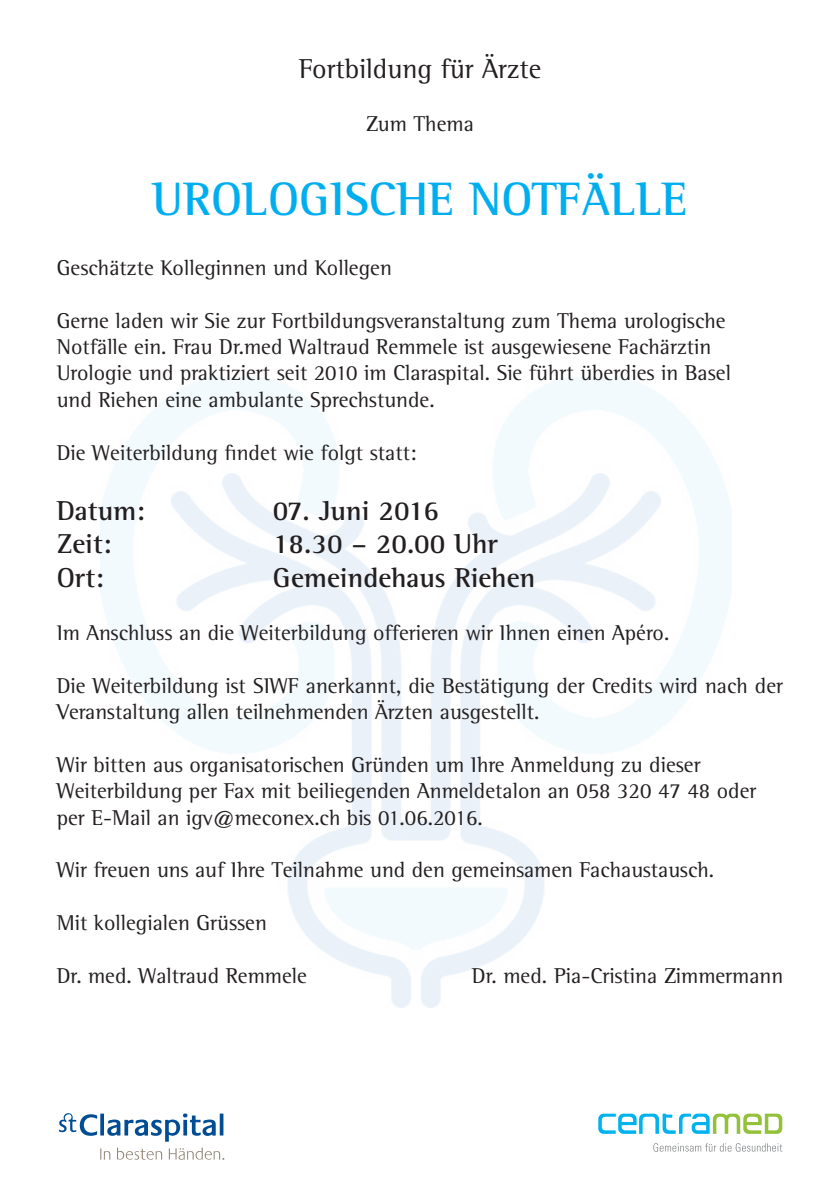
<style>
.page{position:relative;width:840px;height:1191px;background:#fff}
.page>*{position:absolute;margin:0;border:0;box-sizing:border-box;transform-origin:0 0}
.t1{font:700 48px "Rotis Semi Serif";color:#00aeef}
.t2{font:700 28px "Rotis Semi Serif";color:#231f20}
.t3{font:28px "Rotis Semi Serif";color:#231f20}
.t4{font:22px/26.4px "Rotis Semi Serif";color:#231f20}
</style>
<div class="page">
<img style="left:101px;top:377px;width:630px;height:630px">
<svg style="left:100px;top:1148px;width:10px;height:11px"></svg>
<svg style="left:117px;top:1147px;width:45px;height:12px"></svg>
<svg style="left:169px;top:1147px;width:55px;height:12px"></svg>
<svg style="left:100px;top:1113px;width:4px;height:22px"></svg>
<svg style="left:219px;top:1113px;width:4px;height:22px"></svg>
<svg style="left:107px;top:1113px;width:108px;height:28px"></svg>
<svg style="left:59px;top:1113px;width:38px;height:22px"></svg>
<svg style="left:598px;top:1113px;width:183px;height:20px"></svg>
<svg style="left:653px;top:1143px;width:128px;height:8px"></svg>
<p class="t3" style="left:298px;top:52px;width:244px">Fortbildung für Ärzte</p>
<p class="t4" style="left:366px;top:110px;width:109px">Zum Thema</p>
<p class="t1" style="left:152px;top:170px;width:536px">UROLOGISCHE NOTFÄLLE</p>
<p class="t4" style="left:57px;top:254px;width:336px">Geschätzte Kolleginnen und Kollegen</p>
<p class="t4" style="left:57px;top:307px;width:675px">Gerne laden wir Sie zur Fortbildungsveranstaltung zum Thema urologische<br>Notfälle ein. Frau Dr.med Waltraud Remmele ist ausgewiesene Fachärztin<br>Urologie und praktiziert seit 2010 im Claraspital. Sie führt überdies in Basel</p>
<p class="t4" style="left:57px;top:386px;width:379px">und Riehen eine ambulante Sprechstunde.</p>
<p class="t4" style="left:57px;top:439px;width:361px">Die Weiterbildung findet wie folgt statt:</p>
<p class="t2" style="left:57px;top:493px;width:90px">Datum:</p>
<p class="t2" style="left:273px;top:493px;width:168px">07. Juni 2016</p>
<p class="t2" style="left:57px;top:527px;width:56px">Zeit:</p>
<p class="t2" style="left:273px;top:527px;width:226px">18.30 – 20.00 Uhr</p>
<p class="t2" style="left:57px;top:561px;width:49px">Ort:</p>
<p class="t2" style="left:273px;top:561px;width:263px">Gemeindehaus Riehen</p>
<p class="t4" style="left:57px;top:619px;width:613px">Im Anschluss an die Weiterbildung offerieren wir Ihnen einen Apéro.</p>
<p class="t4" style="left:57px;top:672px;width:727px">Die Weiterbildung ist SIWF anerkannt, die Bestätigung der Credits wird nach der<br>Veranstaltung allen teilnehmenden Ärzten ausgestellt.</p>
<p class="t4" style="left:57px;top:751px;width:645px">Wir bitten aus organisatorischen Gründen um Ihre Anmeldung zu dieser</p>
<p class="t4" style="left:57px;top:777px;width:700px">Weiterbildung per Fax mit beiliegenden Anmeldetalon an 058 320 47 48 oder per E-Mail an igv@meconex.ch bis 01.06.2016.</p>
<p class="t4" style="left:57px;top:856px;width:658px">Wir freuen uns auf Ihre Teilnahme und den gemeinsamen Fachaustausch.</p>
<p class="t4" style="left:57px;top:909px;width:211px">Mit kollegialen Grüssen</p>
<p class="t4" style="left:57px;top:962px;width:251px">Dr. med. Waltraud Remmele</p>
<p class="t4" style="left:471px;top:962px;width:313px">Dr. med. Pia-Cristina Zimmermann</p>
</div>
